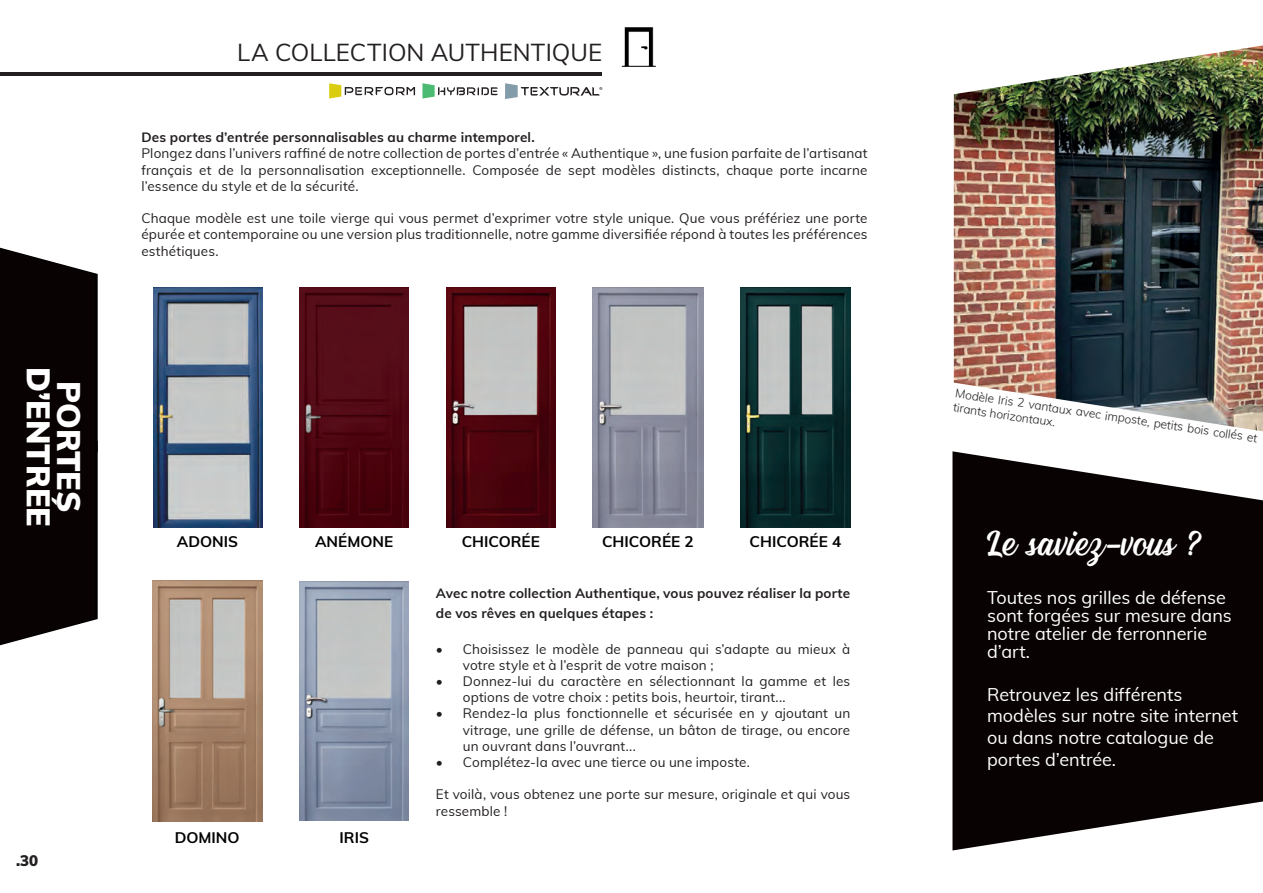
<style>
.page{position:relative;width:1263px;height:893px;background:#fff}
.page>*{position:absolute;margin:0;border:0;box-sizing:border-box;transform-origin:0 0}
.t1{font:45px "Michland";color:#fff}
.t2{font:900 32.1px/30.3px "Muli";color:#fff;text-align:center}
.t3{font:24px "Muli";letter-spacing:.005em;color:#231f20}
.t4{font:18px/18px "Muli";color:#fff}
.t5{font:700 15.3px "Muli";color:#000001}
.t6{font:900 15px "Muli";color:#231f20}
.t7{font:13.5px/16.2px "Muli";letter-spacing:.01em;color:#231f20}
.t8{font:700 13.5px/19.8px "Muli";letter-spacing:.01em;color:#231f20}
.t9{font:300 12px/15.3px "Muli";color:#231f20}
</style>
<div class="page">
<svg style="left:0;top:248px;width:98px;height:397px;background:#181313"></svg>
<img style="left:621px;top:27px;width:35px;height:40px">
<hr style="left:0;top:73px;width:601px;height:3px;background:#231f20">
<img style="left:300px;top:581px;width:109px;height:239px">
<img style="left:153px;top:581px;width:109px;height:240px">
<img style="left:741px;top:287px;width:109px;height:240px">
<img style="left:593px;top:287px;width:110px;height:240px">
<img style="left:446px;top:287px;width:109px;height:240px">
<img style="left:299px;top:287px;width:110px;height:240px">
<img style="left:153px;top:287px;width:109px;height:240px">
<svg style="left:505px;top:83px;width:97px;height:16px"></svg>
<svg style="left:422px;top:83px;width:76px;height:16px"></svg>
<svg style="left:329px;top:83px;width:86px;height:16px"></svg>
<img style="left:954px;top:45px;width:309px;height:386px">
<svg style="left:952px;top:451px;width:311px;height:399px;background:#262221"></svg>
<h2 class="t2" style="left:85px;top:366px;width:161px;rotate:90deg">PORTES<br>D’ENTRÉE</h2>
<p class="t6" style="left:16px;top:849px;width:24px">.30</p>
<h3 class="t3" style="left:237px;top:35px;width:367px">LA COLLECTION AUTHENTIQUE</h3>
<p class="t8" style="left:141px;top:127px;width:395px">Des portes d’entrée personnalisables au charme intemporel.</p>
<p class="t7" style="left:141px;top:145px;width:728px;text-align:justify">Plongez dans l’univers raffiné de notre collection de portes d’entrée « Authentique », une fusion parfaite de l’artisanat français et de la personnalisation exceptionnelle. Composée de sept modèles distincts, chaque porte incarne l’essence du style et de la sécurité.</p>
<p class="t7" style="left:141px;top:210px;width:728px;text-align:justify">Chaque modèle est une toile vierge qui vous permet d’exprimer votre style unique. Que vous préfériez une porte épurée et contemporaine ou une version plus traditionnelle, notre gamme diversifiée répond à toutes les préférences esthétiques.</p>
<p class="t5" style="left:177px;top:530px;width:63px">ADONIS</p>
<p class="t5" style="left:315px;top:530px;width:80px">ANÉMONE</p>
<p class="t5" style="left:462px;top:530px;width:80px">CHICORÉE</p>
<p class="t5" style="left:602px;top:530px;width:93px">CHICORÉE 2</p>
<p class="t5" style="left:750px;top:530px;width:93px">CHICORÉE 4</p>
<p class="t5" style="left:175px;top:826px;width:66px">DOMINO</p>
<p class="t5" style="left:340px;top:826px;width:31px">IRIS</p>
<p class="t8" style="left:436px;top:582px;width:416px">Avec notre collection Authentique, vous pouvez réaliser la porte de vos rêves en quelques étapes :</p>
<p class="t7" style="left:463px;top:640px;width:389px;text-indent:-27px">• Choisissez le modèle de panneau qui s’adapte au mieux à votre style et à l’esprit de votre maison ;</p>
<p class="t7" style="left:463px;top:672px;width:389px;text-indent:-27px">• Donnez-lui du caractère en sélectionnant la gamme et les options de votre choix : petits bois, heurtoir, tirant...</p>
<p class="t7" style="left:463px;top:705px;width:389px;text-align:justify;text-indent:-27px">• Rendez-la plus fonctionnelle et sécurisée en y ajoutant un vitrage, une grille de défense, un bâton de tirage, ou encore un ouvrant dans l’ouvrant...</p>
<p class="t7" style="left:436px;top:753px;width:316px">• Complétez-la avec une tierce ou une imposte.</p>
<p class="t7" style="left:436px;top:786px;width:416px">Et voilà, vous obtenez une porte sur mesure, originale et qui vous ressemble !</p>
<p class="t9" style="left:957px;top:383px;width:307px;rotate:9deg">Modèle Iris 2 vantaux avec imposte, petits bois collés et tirants horizontaux.</p>
<h1 class="t1" style="left:987px;top:523px;width:217px">Le saviez-vous ?</h1>
<h3 class="t4" style="left:987px;top:587px;width:246px">Toutes nos grilles de défense sont forgées sur mesure dans notre atelier de ferronnerie d’art.</h3>
<h3 class="t4" style="left:987px;top:683px;width:252px;line-height:21.6px">Retrouvez les différents modèles sur notre site internet ou dans notre catalogue de portes d’entrée.</h3>
</div>
